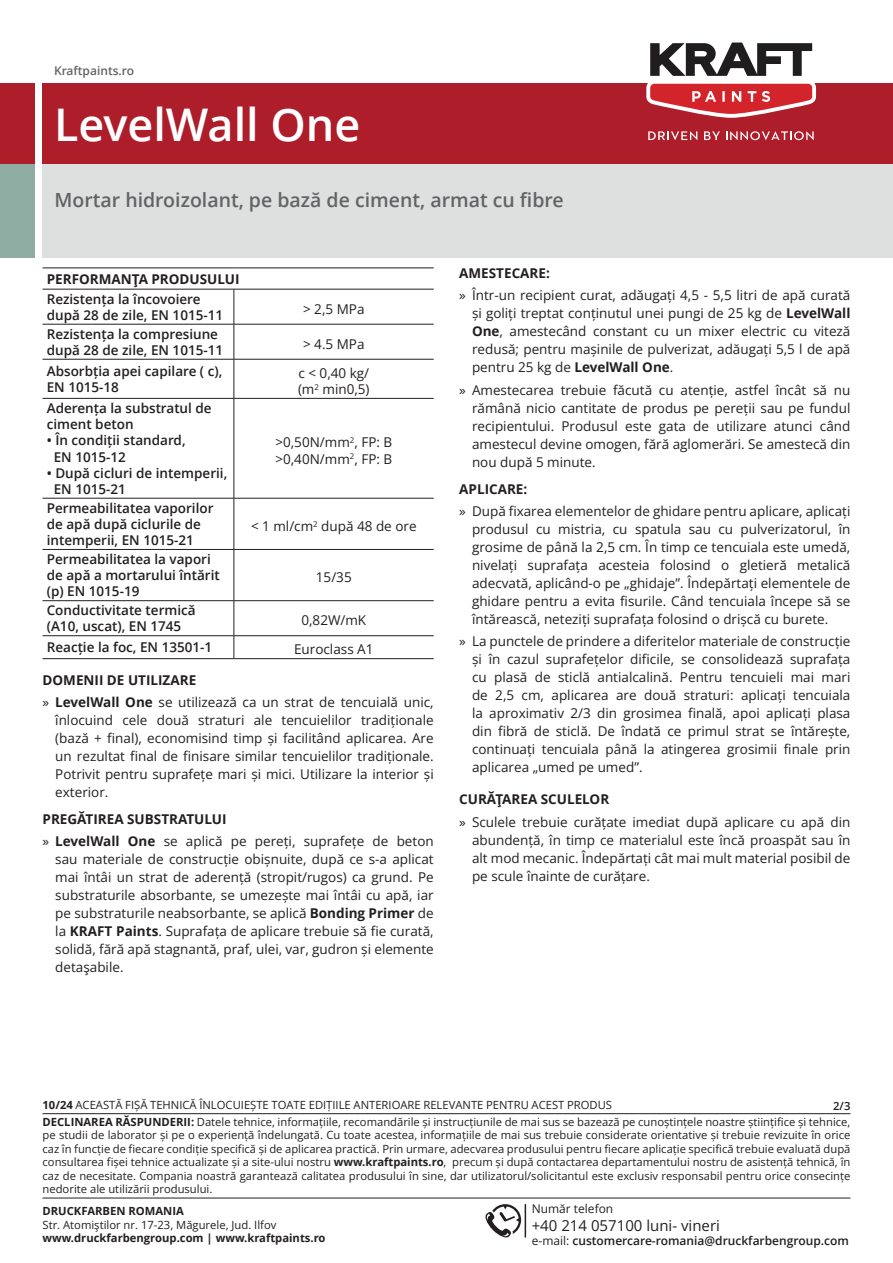
<style>
.page{position:relative;width:893px;height:1263px;background:#fff}
.page>*{position:absolute;margin:0;border:0;box-sizing:border-box;transform-origin:0 0}
.t1{font:600 45px "Open Sans";color:#fff}
.t2{font:600 19.5px "Open Sans";color:#636366}
.t3{font:15px "Open Sans";color:#231f20}
.t4{font:13.5px/18px "Open Sans";color:#231f20;text-align:justify}
.t5{font:600 13.5px/16.2px "Open Sans";color:#231f20}
.t6{font:700 13.5px/22.2px "Open Sans";color:#231f20}
.t7{font:600 12px "Open Sans";color:#231f20}
.t8{font:600 12px "Open Sans";color:#636366}
.t9{font:12px "Open Sans";color:#231f20}
.t10{font:11.25px/13.5px "Open Sans";color:#231f20;text-align:right}
.t11{font:700 11.25px "Open Sans";color:#231f20}
.s1{font-weight:700}
.s2{font-weight:400}
.s3{font-weight:600}
</style>
<div class="page">
<div style="left:43px;top:83px;width:850px;height:81px;background:#ae1d2a"></div>
<div style="left:0;top:83px;width:34px;height:81px;background:#ae1d2a"></div>
<div style="left:43px;top:164px;width:850px;height:94px;background:#dde0df"></div>
<div style="left:0;top:164px;width:34px;height:94px;background:#8fada2"></div>
<svg style="left:646px;top:43px;width:171px;height:75px"></svg>
<svg style="left:648px;top:131px;width:49px;height:9px"></svg>
<svg style="left:704px;top:131px;width:16px;height:9px"></svg>
<svg style="left:726px;top:131px;width:88px;height:9px"></svg>
<hr style="left:43px;top:1113px;width:807px;height:1px;background:#231f20">
<hr style="left:43px;top:1198px;width:807px;height:1px;background:#231f20">
<svg style="left:485px;top:1204px;width:36px;height:34px"></svg>
<hr style="left:525px;top:1204px;width:1px;height:33px;background:#231f20">
<hr style="left:43px;top:268px;width:191px;height:1px;background:#231f20">
<hr style="left:234px;top:268px;width:200px;height:1px;background:#231f20">
<hr style="left:43px;top:289px;width:191px;height:1px;background:#231f20">
<hr style="left:234px;top:289px;width:200px;height:1px;background:#231f20">
<hr style="left:234px;top:289px;width:1px;height:35px;background:#231f20">
<hr style="left:43px;top:324px;width:191px;height:1px;background:#231f20">
<hr style="left:234px;top:324px;width:200px;height:1px;background:#231f20">
<hr style="left:234px;top:324px;width:1px;height:35px;background:#231f20">
<hr style="left:43px;top:359px;width:191px;height:1px;background:#231f20">
<hr style="left:234px;top:359px;width:200px;height:1px;background:#231f20">
<hr style="left:234px;top:359px;width:1px;height:39px;background:#231f20">
<hr style="left:43px;top:398px;width:191px;height:1px;background:#231f20">
<hr style="left:234px;top:398px;width:200px;height:1px;background:#231f20">
<hr style="left:234px;top:399px;width:1px;height:99px;background:#231f20">
<hr style="left:43px;top:498px;width:191px;height:1px;background:#231f20">
<hr style="left:234px;top:498px;width:200px;height:1px;background:#231f20">
<hr style="left:234px;top:498px;width:1px;height:51px;background:#231f20">
<hr style="left:43px;top:549px;width:191px;height:1px;background:#231f20">
<hr style="left:234px;top:549px;width:200px;height:1px;background:#231f20">
<hr style="left:234px;top:550px;width:1px;height:50px;background:#231f20">
<hr style="left:43px;top:600px;width:191px;height:1px;background:#231f20">
<hr style="left:234px;top:600px;width:200px;height:1px;background:#231f20">
<hr style="left:234px;top:601px;width:1px;height:34px;background:#231f20">
<hr style="left:43px;top:635px;width:191px;height:1px;background:#231f20">
<hr style="left:234px;top:635px;width:200px;height:1px;background:#231f20">
<svg style="left:234px;top:636px;width:1px;height:22px"></svg>
<hr style="left:43px;top:658px;width:191px;height:1px;background:#231f20">
<hr style="left:234px;top:658px;width:200px;height:1px;background:#231f20">
<p class="t8" style="left:54px;top:62px;width:82px">Kraftpaints.ro</p>
<h1 class="t1" style="left:54px;top:94px;width:308px">LevelWall One</h1>
<h2 class="t2" style="left:55px;top:186px;width:511px">Mortar hidroizolant, pe bază de ciment, armat cu fibre</h2>
<p class="t6" style="left:47px;top:267px;width:194px">PERFORMANŢA PRODUSULUI</p>
<p class="t5" style="left:47px;top:290px;width:178px">Rezistența la încovoiere după 28 de zile, EN 1015-11</p>
<p class="t4" style="left:303px;top:300px;width:63px">&gt; 2,5 MPa</p>
<p class="t5" style="left:47px;top:325px;width:178px">Rezistența la compresiune după 28 de zile, EN 1015-11</p>
<p class="t4" style="left:303px;top:335px;width:63px">&gt; 4.5 MPa</p>
<p class="t5" style="left:47px;top:363px;width:177px">Absorbția apei capilare ( c),<br>EN 1015-18</p>
<p class="t4" style="left:298px;top:365px;width:73px;line-height:16.2px">c &lt; 0,40 kg/ (m<sup>2</sup> min0,5)</p>
<p class="t5" style="left:47px;top:400px;width:166px">Aderența la substratul de ciment beton</p>
<p class="t5" style="left:54px;top:432px;width:133px;text-indent:-7px">• În condiții standard,<br>EN 1015-12</p>
<p class="t5" style="left:54px;top:464px;width:175px;text-indent:-7px">• După cicluri de intemperii,<br>EN 1015-21</p>
<p class="t4" style="left:275px;top:434px;width:118px;line-height:16.2px">&gt;0,50N/mm<sup>2</sup>, FP: B &gt;0,40N/mm<sup>2</sup>, FP: B</p>
<p class="t5" style="left:47px;top:499px;width:168px">Permeabilitatea vaporilor de apă după ciclurile de intemperii, EN 1015-21</p>
<p class="t5" style="left:47px;top:551px;width:175px">Permeabilitatea la vapori de apă a mortarului întărit (p) EN 1015-19</p>
<p class="t4" style="left:251px;top:517px;width:167px">&lt; 1 ml/cm<sup>2</sup> după 48 de ore</p>
<p class="t4" style="left:316px;top:568px;width:37px">15/35</p>
<p class="t5" style="left:47px;top:602px;width:150px">Conductivitate termică (A10, uscat), EN 1745</p>
<p class="t4" style="left:301px;top:611px;width:66px">0,82W/mK</p>
<p class="t5" style="left:47px;top:639px;width:167px">Reacție la foc, EN 13501-1</p>
<p class="t4" style="left:294px;top:640px;width:81px">Euroclass A1</p>
<p class="t4" style="left:43px;top:669px;width:393px;line-height:22.2px"><span class="s1">DOMENII DE UTILIZARE<br></span>» <span class="s1">LevelWall One</span> se utilizează ca un strat de tencuială unic,</p>
<p class="t4" style="left:55px;top:711px;width:380px">înlocuind cele două straturi ale tencuielilor tradiționale (bază + final), economisind timp și facilitând aplicarea. Are un rezultat final de finisare similar tencuielilor tradiționale.<br>Potrivit pentru suprafețe mari și mici. Utilizare la interior și exterior.</p>
<p class="t6" style="left:43px;top:807px;width:393px">PREGĂTIREA SUBSTRATULUI<br><span class="s2">»</span> LevelWall One <span class="s2">se aplică pe pereți, suprafețe de beton</span></p>
<p class="t4" style="left:55px;top:849px;width:380px">sau materiale de construcție obișnuite, după ce s-a aplicat mai întâi un strat de aderență (stropit/rugos) ca grund. Pe substraturile absorbante, se umezește mai întâi cu apă, iar pe substraturile neabsorbante, se aplică <span class="s1">Bonding Primer</span> de la <span class="s1">KRAFT Paints</span>. Suprafața de aplicare trebuie să fie curată, solidă, fără apă stagnantă, praf, ulei, var, gudron și elemente detaşabile.</p>
<p class="t6" style="left:459px;top:262px;width:92px">AMESTECARE:</p>
<p class="t4" style="left:472px;top:286px;width:380px;text-indent:-13px">» Într-un recipient curat, adăugați 4,5 - 5,5 litri de apă curată și goliți treptat conținutul unei pungi de 25 kg de <span class="s1">LevelWall One</span>, amestecând constant cu un mixer electric cu viteză redusă; pentru mașinile de pulverizat, adăugați 5,5 l de apă pentru 25 kg de <span class="s1">LevelWall One</span>.</p>
<p class="t4" style="left:472px;top:380px;width:380px;text-indent:-13px">» Amestecarea trebuie făcută cu atenție, astfel încât să nu rămână nicio cantitate de produs pe pereții sau pe fundul recipientului. Produsul este gata de utilizare atunci când amestecul devine omogen, fără aglomerări. Se amestecă din nou după 5 minute.</p>
<p class="t6" style="left:459px;top:478px;width:70px">APLICARE:</p>
<p class="t4" style="left:472px;top:502px;width:380px;text-indent:-13px">» După fixarea elementelor de ghidare pentru aplicare, aplicați produsul cu mistria, cu spatula sau cu pulverizatorul, în grosime de până la 2,5 cm. În timp ce tencuiala este umedă, nivelați suprafața acesteia folosind o gletieră metalică adecvată, aplicând-o pe „ghidaje”. Îndepărtați elementele de ghidare pentru a evita fisurile. Când tencuiala începe să se întărească, neteziți suprafața folosind o drișcă cu burete.</p>
<p class="t4" style="left:472px;top:632px;width:380px;text-indent:-13px">» La punctele de prindere a diferitelor materiale de construcție și în cazul suprafețelor dificile, se consolidează suprafața cu plasă de sticlă antialcalină. Pentru tencuieli mai mari de 2,5 cm, aplicarea are două straturi: aplicați tencuiala la aproximativ 2/3 din grosimea finală, apoi aplicați plasa din fibră de sticlă. De îndată ce primul strat se întărește, continuați tencuiala până la atingerea grosimii finale prin aplicarea „umed pe umed”.</p>
<p class="t6" style="left:459px;top:788px;width:152px">CURĂŢAREA SCULELOR</p>
<p class="t4" style="left:472px;top:812px;width:380px;text-indent:-13px">» Sculele trebuie curățate imediat după aplicare cu apă din abundență, în timp ce materialul este încă proaspăt sau în alt mod mecanic. Îndepărtați cât mai mult material posibil de pe scule înainte de curățare.</p>
<p class="t10" style="left:43px;top:1097px;width:571px"><span class="s1">10/24</span> ACEASTĂ FIȘĂ TEHNICĂ ÎNLOCUIEȘTE TOATE EDIȚIILE ANTERIOARE RELEVANTE PENTRU ACEST PRODUS</p>
<p class="t10" style="left:43px;top:1097px;width:809px;line-height:16px"><span class="s3">2/3<br></span><span class="s1">DECLINAREA RĂSPUNDERII:</span> Datele tehnice, informațiile, recomandările și instrucțiunile de mai sus se bazează pe cunoștințele noastre științifice și tehnice,</p>
<p class="t10" style="left:43px;top:1128px;width:809px;text-align:justify">pe studii de laborator și pe o experiență îndelungată. Cu toate acestea, informațiile de mai sus trebuie considerate orientative și trebuie revizuite în orice caz în funcție de fiecare condiție specifică și de aplicarea practică. Prin urmare, adecvarea produsului pentru fiecare aplicație specifică trebuie evaluată după consultarea fișei tehnice actualizate și a site-ului nostru <span class="s1">www.kraftpaints.ro</span>, precum și după contactarea departamentului nostru de asistență tehnică, în caz de necesitate. Compania noastră garantează calitatea produsului în sine, dar utilizatorul/solicitantul este exclusiv responsabil pentru orice consecințe nedorite ale utilizării produsului.</p>
<p class="t11" style="left:43px;top:1203px;width:143px">DRUCKFARBEN ROMANIA</p>
<p class="t10" style="left:43px;top:1217px;width:235px">Str. Atomiştilor nr. 17-23, Măgurele, Jud. Ilfov</p>
<p class="t11" style="left:43px;top:1230px;width:285px">www.druckfarbengroup.com | www.kraftpaints.ro</p>
<p class="t9" style="left:532px;top:1200px;width:83px">Număr telefon</p>
<p class="t3" style="left:532px;top:1215px;width:190px">+40 214 057100 luni- vineri</p>
<p class="t7" style="left:532px;top:1233px;width:319px"><span class="s2">e-mail:</span> customercare-romania@druckfarbengroup.com</p>
</div>
